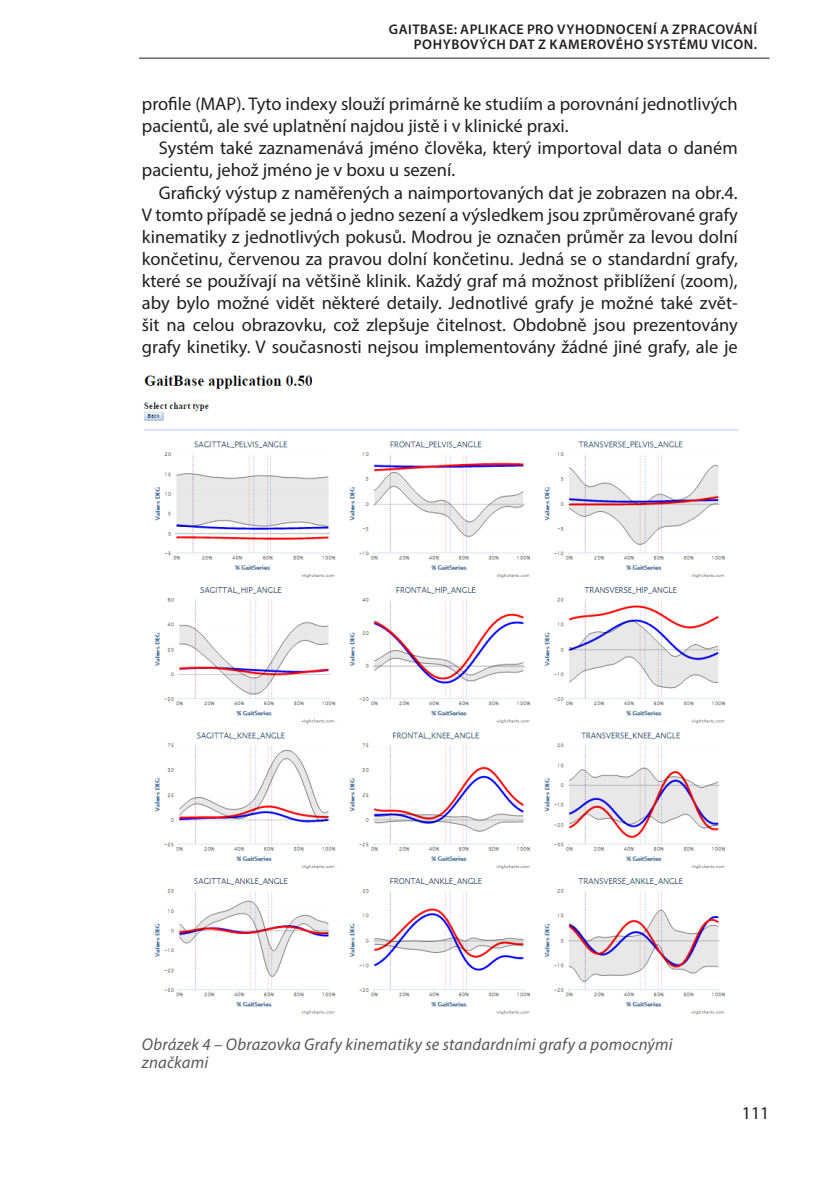
<style>
.page{position:relative;width:840px;height:1191px;background:#fff}
.page>*{position:absolute;margin:0;border:0;box-sizing:border-box;transform-origin:0 0}
.zakladni{font:18.4px/22px "Myriad Pro";color:#231f20}
.t1{font:18px "Myriad Pro";color:#231f20}
.t2{font:italic 17px/18px "Myriad Pro";letter-spacing:.015em;color:#57585a}
.t3{font:600 14px/15px "Myriad Pro";letter-spacing:.04em;color:#231f20;text-align:right}
</style>
<div class="page">
<hr style="left:139px;top:58px;width:630px;height:1px;background:#231f20">
<img style="left:143px;top:375px;width:594px;height:640px">
<p class="t3" style="left:388px;top:22px;width:369px">GAITBASE: APLIKACE PRO VYHODNOCENÍ A ZPRACOVÁNÍ<br>POHYBOVÝCH DAT Z KAMEROVÉHO SYSTÉMU VICON.</p>
<p class="zakladni" style="left:142px;top:93px;width:597px">profile (MAP). Tyto indexy slouží primárně ke studiím a porovnání jednotlivých pacientů, ale své uplatnění najdou jistě i v klinické praxi.</p>
<p class="zakladni" style="left:142px;top:137px;width:597px;text-indent:17px">Systém také zaznamenává jméno člověka, který importoval data o daném pacientu, jehož jméno je v boxu u sezení.</p>
<p class="zakladni" style="left:142px;top:181px;width:597px;text-align:justify;text-indent:17px">Grafický výstup z naměřených a naimportovaných dat je zobrazen na obr.4.<br>V tomto případě se jedná o jedno sezení a výsledkem jsou zprůměrované grafy kinematiky z jednotlivých pokusů. Modrou je označen průměr za levou dolní končetinu, červenou za pravou dolní končetinu. Jedná se o standardní grafy, které se používají na většině klinik. Každý graf má možnost přiblížení (zoom), aby bylo možné vidět některé detaily. Jednotlivé grafy je možné také zvět&shy;šit na celou obrazovku, což zlepšuje čitelnost. Obdobně jsou prezentovány grafy kinetiky. V současnosti nejsou implementovány žádné jiné grafy, ale je</p>
<p class="t2" style="left:142px;top:1035px;width:532px">Obrázek 4 – Obrazovka Grafy kinematiky se standardními grafy a pomocnými značkami</p>
<p class="t1" style="left:741px;top:1102px;width:29px">111</p>
</div>
